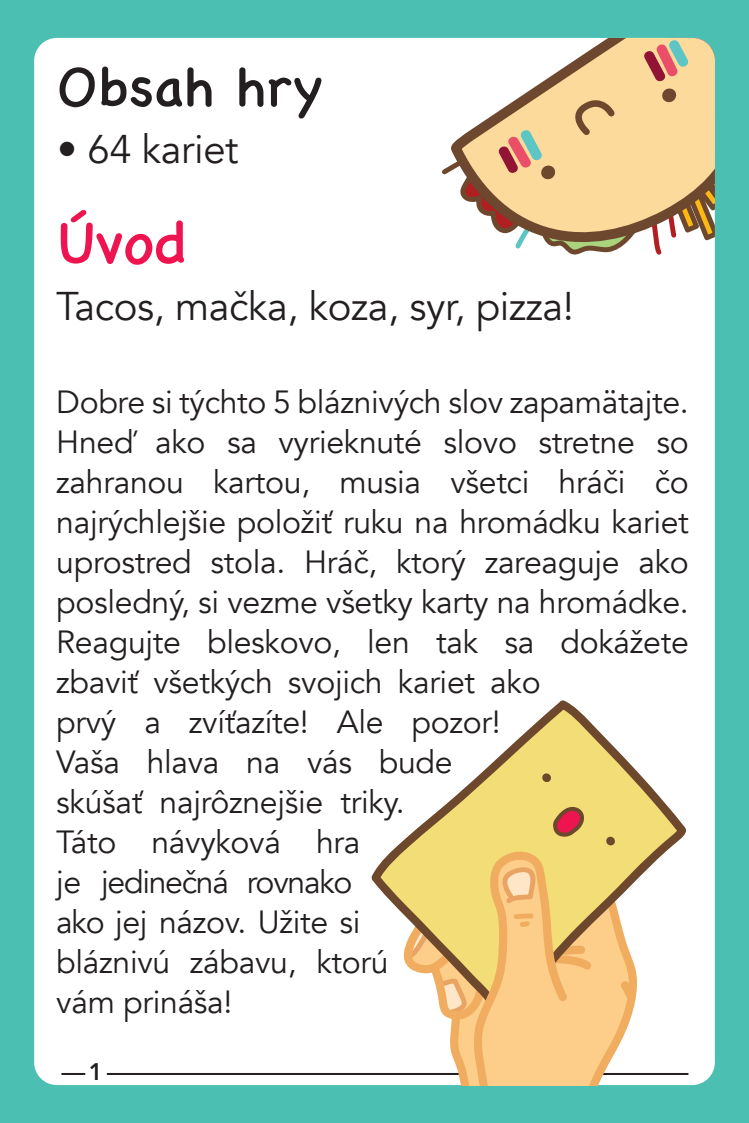
<style>
.page{position:relative;width:749px;height:1123px;background:#fff}
.page>*{position:absolute;margin:0;border:0;box-sizing:border-box;transform-origin:0 0}
.titre_bleu{font:60px "Chalkboard SE";color:#ed144f}
.titre_noir{font:56px "Chalkboard SE";color:#231f20}
.paragraphe{font:40px "Avenir";letter-spacing:-.01em;color:#231f20}
.paragraphe-2{font:32px/40px "Avenir";letter-spacing:-.01em;color:#231f20}
.t1{font:800 24px "Avenir";color:#231f20}
</style>
<div class="page">
<div style="left:0;top:0;width:748px;height:1123px;background:#4bc0b2"></div>
<div style="left:34px;top:38px;width:680px;height:1047px;background:#fff;border-radius:23px"></div>
<hr style="left:61px;top:1073px;width:24px;height:2px;background:#231f20">
<hr style="left:107px;top:1073px;width:581px;height:2px;background:#231f20">
<svg style="left:442px;top:38px;width:272px;height:217px"></svg>
<svg style="left:371px;top:700px;width:314px;height:214px"></svg>
<svg style="left:541px;top:773px;width:10px;height:9px"></svg>
<svg style="left:403px;top:806px;width:234px;height:279px"></svg>
<p class="titre_noir" style="left:57px;top:38px;width:267px">Obsah hry</p>
<p class="paragraphe" style="left:57px;top:126px;width:183px">• 64 kariet</p>
<p class="titre_bleu" style="left:56px;top:190px;width:132px">Úvod</p>
<p class="paragraphe" style="left:56px;top:283px;width:519px">Tacos, mačka, koza, syr, pizza!</p>
<p class="paragraphe-2" style="left:56px;top:382px;width:634px">Dobre si týchto 5 bláznivých slov zapamätajte.<br>Hneď ako sa vyrieknuté slovo stretne so zahranou kartou, musia všetci hráči čo najrýchlejšie položiť ruku na hromádku kariet uprostred stola. Hráč, ktorý zareaguje ako posledný, si vezme všetky karty na hromádke.<br>Reagujte bleskovo, len tak sa dokážete zbaviť všetkých svojich kariet ako<br>prvý a zvíťazíte! Ale pozor!<br>Vaša hlava na vás bude<br>skúšať najrôznejšie triky.<br>Táto návyková hra<br>je jedinečná rovnako<br>ako jej názov. Užite si<br>bláznivú zábavu, ktorú<br>vám prináša!</p>
<p class="t1" style="left:89px;top:1052px;width:15px">1</p>
</div>
